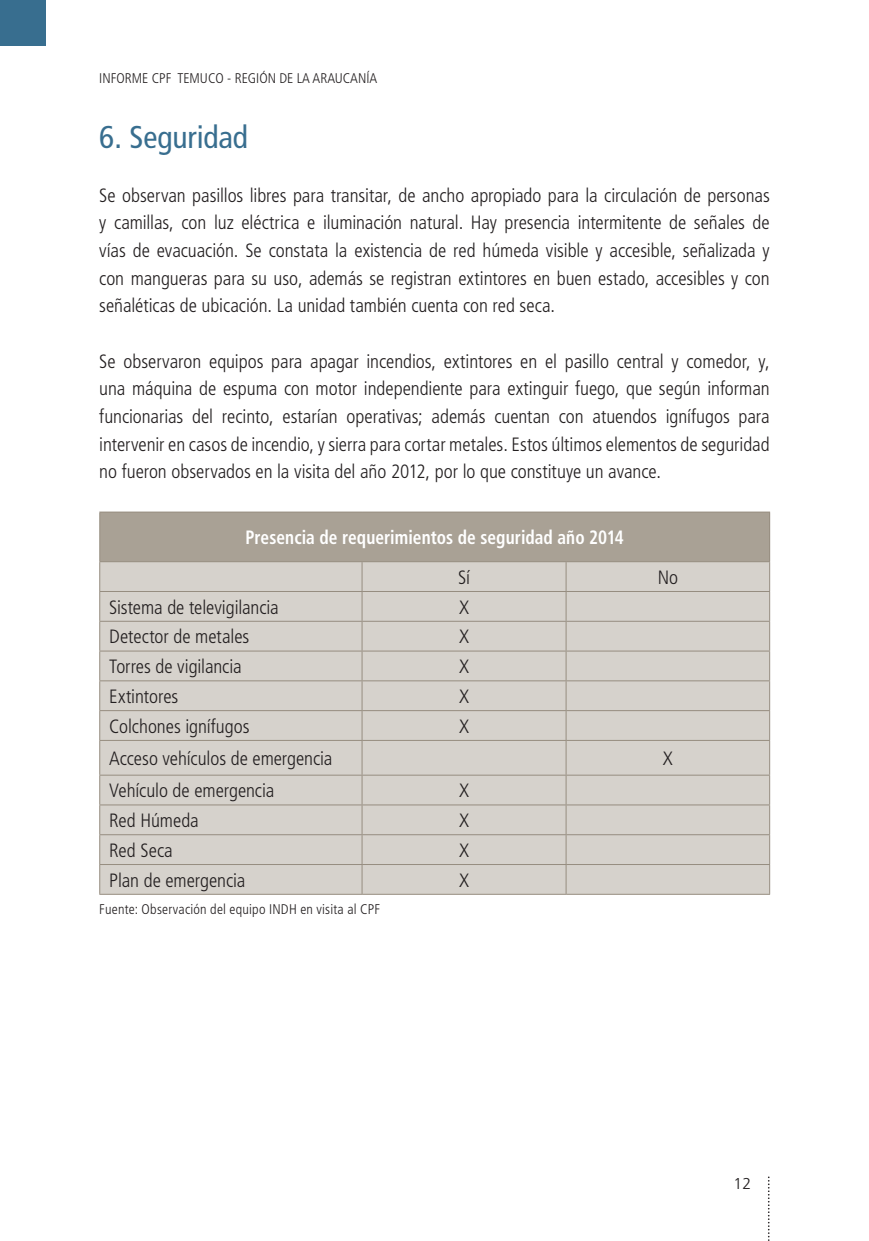
<style>
.page{position:relative;width:869px;height:1241px;background:#fff}
.page>*{position:absolute;margin:0;border:0;box-sizing:border-box;transform-origin:0 0}
.TITULOS{font:condensed 31.5px "Frutiger LT Std";letter-spacing:-.005em;color:#386e8f}
.TEXTO_GENERAL{font:300 condensed 19.25px/27.7px "Frutiger LT Std";letter-spacing:-.005em;color:#231f20;text-align:justify}
.TITULOTABLA{font:700 condensed 19.25px "Frutiger LT Std";letter-spacing:.005em;color:#fff;scale:.9 1}
.t1{font:300 15.75px "Frutiger LT Std";color:#231f20}
.TEXTO_GENERAL-2{font:300 condensed 14px "Frutiger LT Std";letter-spacing:.01em;color:#231f20}
</style>
<div class="page">
<svg style="left:768px;top:1177px;width:1px;height:63px"></svg>
<div style="left:0;top:0;width:45px;height:45px;background:#386e8f"></div>
<div style="left:100px;top:512px;width:669px;height:49px;background:#a9a195"></div>
<div style="left:100px;top:562px;width:668px;height:331px;background:#d6d2cc"></div>
<hr style="left:99px;top:511px;width:263px;height:1px;background:#968d80">
<hr style="left:99px;top:512px;width:1px;height:49px;background:#968d80">
<hr style="left:362px;top:511px;width:204px;height:1px;background:#968d80">
<hr style="left:566px;top:511px;width:203px;height:1px;background:#968d80">
<hr style="left:768px;top:512px;width:1px;height:49px;background:#968d80">
<hr style="left:99px;top:561px;width:263px;height:1px;background:#968d80">
<hr style="left:362px;top:561px;width:204px;height:1px;background:#968d80">
<hr style="left:566px;top:561px;width:203px;height:1px;background:#968d80">
<hr style="left:99px;top:591px;width:263px;height:1px;background:#968d80">
<hr style="left:362px;top:591px;width:204px;height:1px;background:#968d80">
<hr style="left:566px;top:591px;width:203px;height:1px;background:#968d80">
<hr style="left:99px;top:620px;width:263px;height:1px;background:#968d80">
<hr style="left:362px;top:620px;width:204px;height:1px;background:#968d80">
<hr style="left:566px;top:620px;width:203px;height:1px;background:#968d80">
<hr style="left:99px;top:650px;width:263px;height:1px;background:#968d80">
<hr style="left:362px;top:650px;width:204px;height:1px;background:#968d80">
<hr style="left:566px;top:650px;width:203px;height:1px;background:#968d80">
<hr style="left:99px;top:680px;width:263px;height:1px;background:#968d80">
<hr style="left:362px;top:680px;width:204px;height:1px;background:#968d80">
<hr style="left:566px;top:680px;width:203px;height:1px;background:#968d80">
<hr style="left:99px;top:710px;width:263px;height:1px;background:#968d80">
<svg style="left:99px;top:562px;width:1px;height:177px"></svg>
<hr style="left:362px;top:710px;width:204px;height:1px;background:#968d80">
<svg style="left:361px;top:562px;width:1px;height:177px"></svg>
<hr style="left:566px;top:710px;width:203px;height:1px;background:#968d80">
<svg style="left:541px;top:562px;width:25px;height:177px;background:#d3cec8"></svg>
<svg style="left:768px;top:562px;width:1px;height:177px"></svg>
<hr style="left:99px;top:739px;width:263px;height:1px;background:#968d80">
<hr style="left:99px;top:740px;width:1px;height:34px;background:#968d80">
<hr style="left:362px;top:739px;width:204px;height:1px;background:#968d80">
<hr style="left:361px;top:740px;width:1px;height:34px;background:#968d80">
<hr style="left:566px;top:739px;width:203px;height:1px;background:#968d80">
<hr style="left:565px;top:740px;width:1px;height:34px;background:#968d80">
<hr style="left:768px;top:740px;width:1px;height:34px;background:#968d80">
<hr style="left:99px;top:774px;width:263px;height:1px;background:#968d80">
<hr style="left:362px;top:774px;width:204px;height:1px;background:#968d80">
<hr style="left:566px;top:774px;width:203px;height:1px;background:#968d80">
<hr style="left:99px;top:804px;width:263px;height:1px;background:#968d80">
<hr style="left:362px;top:804px;width:204px;height:1px;background:#968d80">
<hr style="left:566px;top:804px;width:203px;height:1px;background:#968d80">
<hr style="left:99px;top:834px;width:263px;height:1px;background:#968d80">
<hr style="left:362px;top:834px;width:204px;height:1px;background:#968d80">
<hr style="left:566px;top:834px;width:203px;height:1px;background:#968d80">
<hr style="left:99px;top:863px;width:263px;height:1px;background:#968d80">
<svg style="left:99px;top:775px;width:1px;height:118px"></svg>
<hr style="left:362px;top:863px;width:204px;height:1px;background:#968d80">
<svg style="left:361px;top:775px;width:1px;height:118px"></svg>
<hr style="left:566px;top:863px;width:203px;height:1px;background:#968d80">
<svg style="left:565px;top:775px;width:1px;height:118px"></svg>
<svg style="left:768px;top:775px;width:1px;height:118px"></svg>
<hr style="left:99px;top:893px;width:263px;height:1px;background:#968d80">
<hr style="left:362px;top:893px;width:204px;height:1px;background:#968d80">
<hr style="left:566px;top:893px;width:203px;height:1px;background:#968d80">
<p class="TEXTO_GENERAL-2" style="left:99px;top:70px;width:279px">INFORME CPF TEMUCO - REGIÓN DE LA ARAUCANÍA</p>
<p class="TITULOS" style="left:99px;top:118px;width:150px">6. Seguridad</p>
<p class="TEXTO_GENERAL" style="left:99px;top:181px;width:671px">Se observan pasillos libres para transitar, de ancho apropiado para la circulación de personas y camillas, con luz eléctrica e iluminación natural. Hay presencia intermitente de señales de vías de evacuación. Se constata la existencia de red húmeda visible y accesible, señalizada y con mangueras para su uso, además se registran extintores en buen estado, accesibles y con señaléticas de ubicación. La unidad también cuenta con red seca.</p>
<p class="TEXTO_GENERAL" style="left:99px;top:347px;width:671px">Se observaron equipos para apagar incendios, extintores en el pasillo central y comedor, y, una máquina de espuma con motor independiente para extinguir fuego, que según informan funcionarias del recinto, estarían operativas; además cuentan con atuendos ignífugos para intervenir en casos de incendio, y sierra para cortar metales. Estos últimos elementos de seguridad no fueron observados en la visita del año 2012, por lo que constituye un avance.</p>
<p class="TITULOTABLA" style="left:245px;top:526px;width:422px">Presencia de requerimientos de seguridad año 2014</p>
<p class="TEXTO_GENERAL" style="left:458px;top:563px;width:13px">Sí</p>
<p class="TEXTO_GENERAL" style="left:657px;top:563px;width:22px">No</p>
<p class="TEXTO_GENERAL" style="left:109px;top:593px;width:171px">Sistema de televigilancia</p>
<p class="TEXTO_GENERAL" style="left:459px;top:593px;width:11px">X</p>
<p class="TEXTO_GENERAL" style="left:109px;top:623px;width:141px">Detector de metales</p>
<p class="TEXTO_GENERAL" style="left:459px;top:623px;width:11px">X</p>
<p class="TEXTO_GENERAL" style="left:109px;top:653px;width:134px">Torres de vigilancia</p>
<p class="TEXTO_GENERAL" style="left:459px;top:653px;width:11px">X</p>
<p class="TEXTO_GENERAL" style="left:109px;top:682px;width:71px">Extintores</p>
<p class="TEXTO_GENERAL" style="left:459px;top:682px;width:11px">X</p>
<p class="TEXTO_GENERAL" style="left:109px;top:712px;width:142px">Colchones ignífugos</p>
<p class="TEXTO_GENERAL" style="left:459px;top:712px;width:11px">X</p>
<p class="TEXTO_GENERAL" style="left:109px;top:744px;width:225px">Acceso vehículos de emergencia</p>
<p class="TEXTO_GENERAL" style="left:662px;top:744px;width:11px">X</p>
<p class="TEXTO_GENERAL" style="left:109px;top:777px;width:166px">Vehículo de emergencia</p>
<p class="TEXTO_GENERAL" style="left:459px;top:777px;width:11px">X</p>
<p class="TEXTO_GENERAL" style="left:109px;top:806px;width:91px">Red Húmeda</p>
<p class="TEXTO_GENERAL" style="left:459px;top:806px;width:11px">X</p>
<p class="TEXTO_GENERAL" style="left:109px;top:836px;width:65px">Red Seca</p>
<p class="TEXTO_GENERAL" style="left:459px;top:836px;width:11px">X</p>
<p class="TEXTO_GENERAL" style="left:109px;top:866px;width:138px">Plan de emergencia</p>
<p class="TEXTO_GENERAL" style="left:459px;top:866px;width:11px">X</p>
<p class="TEXTO_GENERAL-2" style="left:99px;top:901px;width:282px">Fuente: Observación del equipo INDH en visita al CPF</p>
<p class="t1" style="left:733px;top:1174px;width:19px">12</p>
</div>
